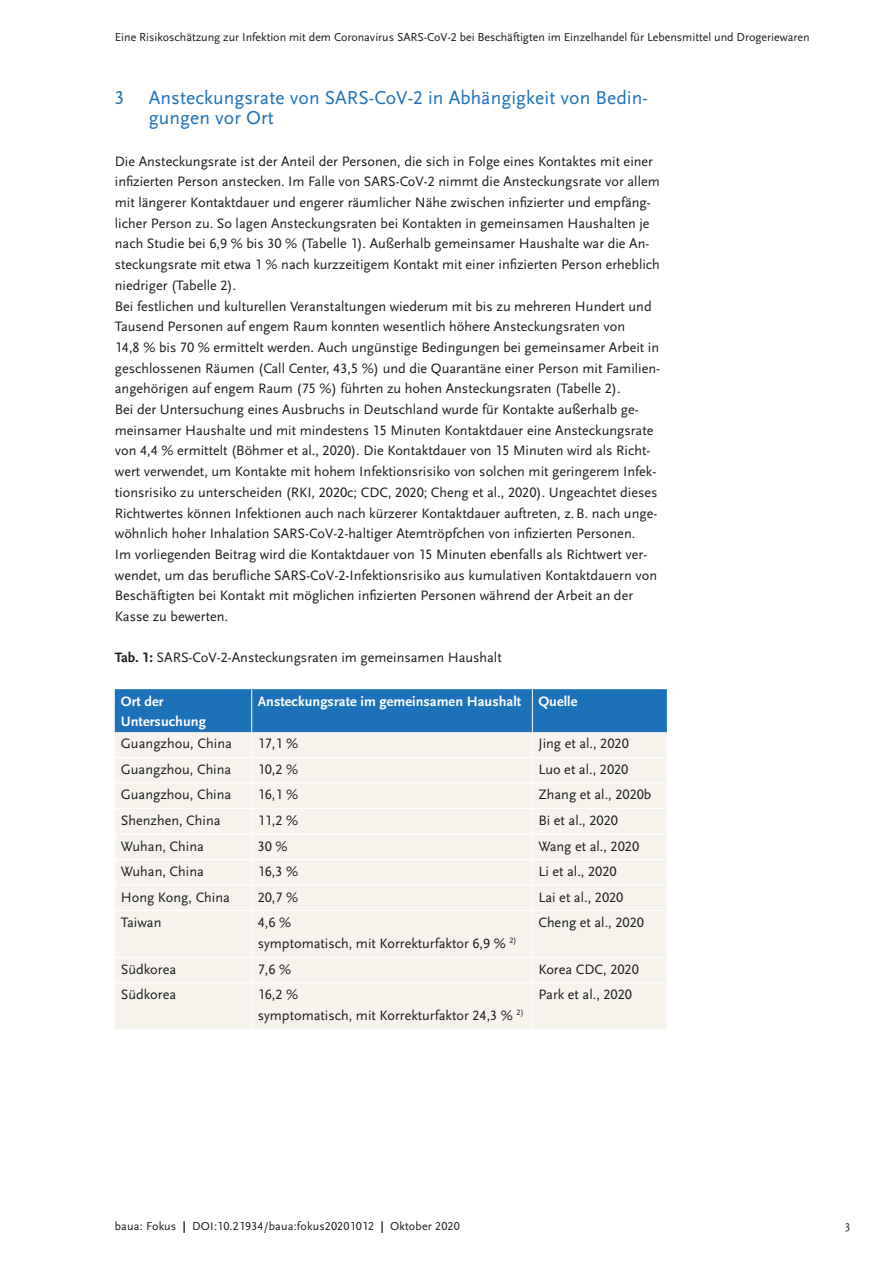
<style>
.page{position:relative;width:893px;height:1263px;background:#fff}
.page>*{position:absolute;margin:0;border:0;box-sizing:border-box;transform-origin:0 0}
._3_ZwHead_1{font:19.5px/20.7px "Scala Sans Pro";letter-spacing:.005em;color:#1d71b8}
._3_Fließ{font:14.25px/20.7px "Scala Sans Pro";color:#1d1d1b}
._3_Fließ-2{font:700 14.25px/20.7px "Scala Sans Pro";letter-spacing:.005em;color:#fff}
.t1{font:12px "Scala Sans Pro";color:#1d1d1b}
.s1{font-weight:700}
</style>
<div class="page">
<div style="left:115px;top:911px;width:552px;height:118px;background:#f5f3ec"></div>
<svg style="left:115px;top:689px;width:552px;height:221px;background:#cbdae2"></svg>
<hr style="left:251px;top:911px;width:1px;height:46px;background:#fff">
<hr style="left:532px;top:911px;width:1px;height:46px;background:#fff">
<hr style="left:115px;top:957px;width:137px;height:1px;background:#fff">
<hr style="left:252px;top:957px;width:280px;height:1px;background:#fff">
<svg style="left:251px;top:958px;width:1px;height:24px"></svg>
<hr style="left:532px;top:957px;width:135px;height:1px;background:#fff">
<svg style="left:532px;top:958px;width:1px;height:24px"></svg>
<hr style="left:115px;top:982px;width:137px;height:1px;background:#fff">
<hr style="left:252px;top:982px;width:280px;height:1px;background:#fff">
<hr style="left:251px;top:983px;width:1px;height:46px;background:#fff">
<hr style="left:532px;top:982px;width:135px;height:1px;background:#fff">
<hr style="left:532px;top:983px;width:1px;height:46px;background:#fff">
<p class="t1" style="left:115px;top:30px;width:696px">Eine Risikoschätzung zur Infektion mit dem Coronavirus SARS-CoV-2 bei Beschäftigten im Einzelhandel für Lebensmittel und Drogeriewaren</p>
<p class="_3_ZwHead_1" style="left:149px;top:87px;width:501px;text-indent:-34px">3 Ansteckungsrate von SARS-CoV-2 in Abhängigkeit von Bedin&shy;gungen vor Ort</p>
<p class="_3_Fließ" style="left:115px;top:151px;width:547px">Die Ansteckungsrate ist der Anteil der Personen, die sich in Folge eines Kontaktes mit einer infizierten Person anstecken. Im Falle von SARS-CoV-2 nimmt die Ansteckungsrate vor allem mit längerer Kontaktdauer und engerer räumlicher Nähe zwischen infizierter und empfäng&shy;licher Person zu. So lagen Ansteckungsraten bei Kontakten in gemeinsamen Haushalten je nach Studie bei 6,9 % bis 30 % (Tabelle 1). Außerhalb gemeinsamer Haushalte war die An&shy;steckungsrate mit etwa 1 % nach kurzzeitigem Kontakt mit einer infizierten Person erheblich niedriger (Tabelle 2).</p>
<p class="_3_Fließ" style="left:115px;top:295px;width:547px">Bei festlichen und kulturellen Veranstaltungen wiederum mit bis zu mehreren Hundert und Tausend Personen auf engem Raum konnten wesentlich höhere Ansteckungsraten von<br>14,8 % bis 70 % ermittelt werden. Auch ungünstige Bedingungen bei gemeinsamer Arbeit in geschlossenen Räumen (Call Center, 43,5 %) und die Quarantäne einer Person mit Familien&shy;angehörigen auf engem Raum (75 %) führten zu hohen Ansteckungsraten (Tabelle 2).</p>
<p class="_3_Fließ" style="left:115px;top:399px;width:544px">Bei der Untersuchung eines Ausbruchs in Deutschland wurde für Kontakte außerhalb ge&shy;meinsamer Haushalte und mit mindestens 15 Minuten Kontaktdauer eine Ansteckungsrate von 4,4 % ermittelt (Böhmer et al., 2020). Die Kontaktdauer von 15 Minuten wird als Richt&shy;wert verwendet, um Kontakte mit hohem Infektionsrisiko von solchen mit geringerem Infek&shy;tionsrisiko zu unterscheiden (RKI, 2020c; CDC, 2020; Cheng et al., 2020). Ungeachtet dieses Richtwertes können Infektionen auch nach kürzerer Kontaktdauer auftreten, z.B. nach unge&shy;wöhnlich hoher Inhalation SARS-CoV-2-haltiger Atemtröpfchen von infizierten Personen.</p>
<p class="_3_Fließ" style="left:115px;top:544px;width:544px">Im vorliegenden Beitrag wird die Kontaktdauer von 15 Minuten ebenfalls als Richtwert ver&shy;wendet, um das berufliche SARS-CoV-2-Infektionsrisiko aus kumulativen Kontaktdauern von Beschäftigten bei Kontakt mit möglichen infizierten Personen während der Arbeit an der Kasse zu bewerten.</p>
<p class="_3_Fließ" style="left:115px;top:647px;width:388px"><span class="s1">Tab. 1:</span> SARS-CoV-2-Ansteckungsraten im gemeinsamen Haushalt</p>
<p class="_3_Fließ-2" style="left:121px;top:691px;width:87px">Ort der<br>Untersuchung</p>
<p class="_3_Fließ-2" style="left:258px;top:691px;width:265px">Ansteckungsrate im gemeinsamen Haushalt</p>
<p class="_3_Fließ-2" style="left:538px;top:691px;width:41px">Quelle</p>
<p class="_3_Fließ" style="left:121px;top:733px;width:113px">Guangzhou, China</p>
<p class="_3_Fließ" style="left:258px;top:733px;width:42px">17,1 %</p>
<p class="_3_Fließ" style="left:538px;top:733px;width:92px">Jing et al., 2020</p>
<p class="_3_Fließ" style="left:121px;top:759px;width:112px">Guangzhou, China</p>
<p class="_3_Fließ" style="left:258px;top:759px;width:42px">10,2 %</p>
<p class="_3_Fließ" style="left:538px;top:759px;width:91px">Luo et al., 2020</p>
<p class="_3_Fließ" style="left:121px;top:784px;width:112px">Guangzhou, China</p>
<p class="_3_Fließ" style="left:258px;top:784px;width:42px">16,1 %</p>
<p class="_3_Fließ" style="left:538px;top:784px;width:115px">Zhang et al., 2020b</p>
<p class="_3_Fließ" style="left:121px;top:810px;width:101px">Shenzhen, China</p>
<p class="_3_Fließ" style="left:258px;top:810px;width:42px">11,2 %</p>
<p class="_3_Fließ" style="left:538px;top:810px;width:81px">Bi et al., 2020</p>
<p class="_3_Fließ" style="left:121px;top:835px;width:85px">Wuhan, China</p>
<p class="_3_Fließ" style="left:258px;top:835px;width:31px">30 %</p>
<p class="_3_Fließ" style="left:538px;top:835px;width:102px">Wang et al., 2020</p>
<p class="_3_Fließ" style="left:121px;top:861px;width:85px">Wuhan, China</p>
<p class="_3_Fließ" style="left:258px;top:861px;width:42px">16,3 %</p>
<p class="_3_Fließ" style="left:538px;top:861px;width:80px">Li et al., 2020</p>
<p class="_3_Fließ" style="left:121px;top:886px;width:111px">Hong Kong, China</p>
<p class="_3_Fließ" style="left:258px;top:886px;width:42px">20,7 %</p>
<p class="_3_Fließ" style="left:538px;top:886px;width:86px">Lai et al., 2020</p>
<p class="_3_Fließ" style="left:121px;top:912px;width:42px">Taiwan</p>
<p class="_3_Fließ" style="left:258px;top:912px;width:35px">4,6 %</p>
<p class="_3_Fließ" style="left:258px;top:933px;width:260px">symptomatisch, mit Korrekturfaktor 6,9 % <sup>2)</sup></p>
<p class="_3_Fließ" style="left:538px;top:912px;width:107px">Cheng et al., 2020</p>
<p class="_3_Fließ" style="left:121px;top:959px;width:57px">Südkorea</p>
<p class="_3_Fließ" style="left:258px;top:959px;width:35px">7,6 %</p>
<p class="_3_Fließ" style="left:538px;top:959px;width:102px">Korea CDC, 2020</p>
<p class="_3_Fließ" style="left:121px;top:984px;width:57px">Südkorea</p>
<p class="_3_Fließ" style="left:258px;top:984px;width:42px">16,2 %</p>
<p class="_3_Fließ" style="left:258px;top:1005px;width:267px">symptomatisch, mit Korrekturfaktor 24,3 % <sup>2)</sup></p>
<p class="_3_Fließ" style="left:538px;top:984px;width:95px">Park et al., 2020</p>
<p class="t1" style="left:115px;top:1219px;width:346px">baua: Fokus <span class="s1">|</span> DOI:10.21934/baua:fokus20201012 <span class="s1">|</span> Oktober 2020</p>
<p class="t1" style="left:845px;top:1218px;width:7px">3</p>
</div>
